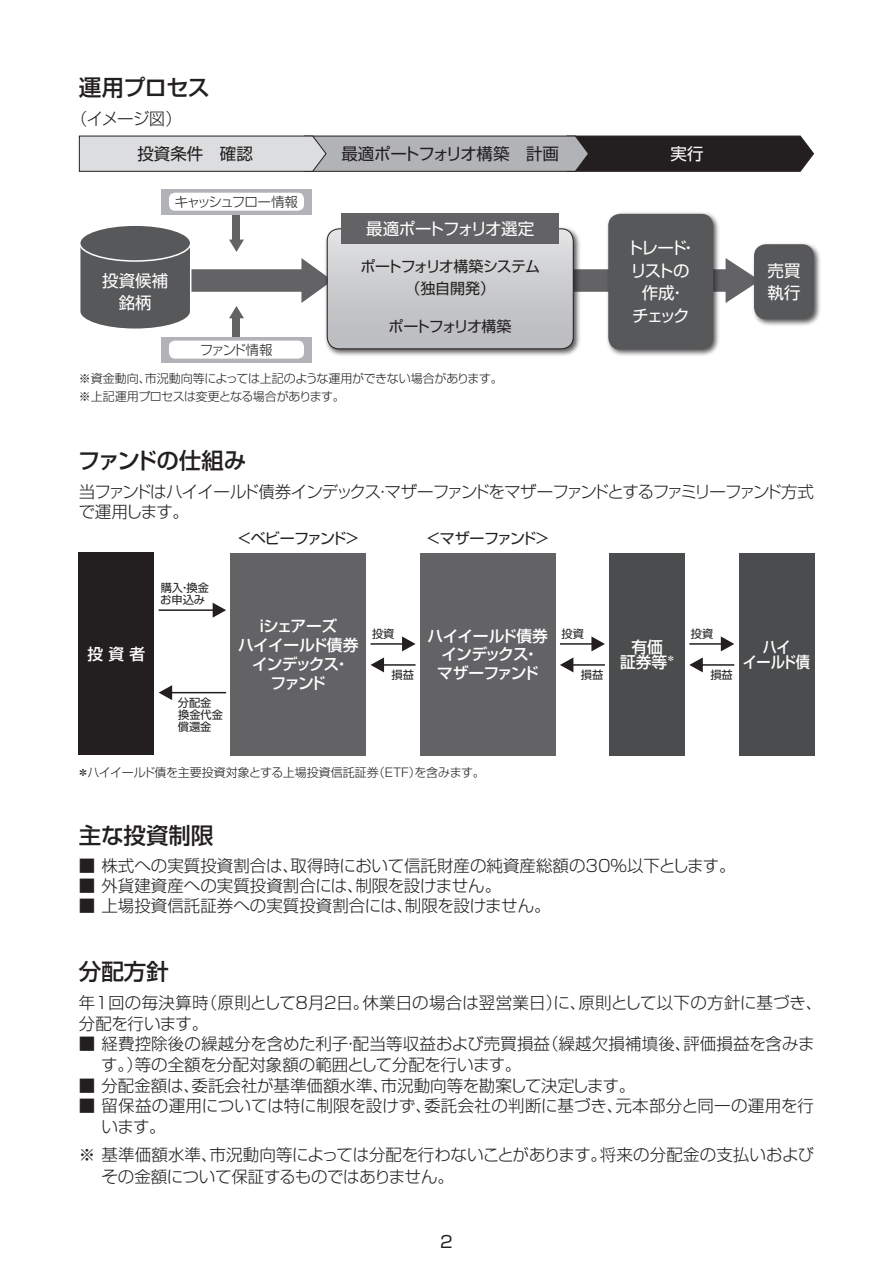
<style>
.page{position:relative;width:893px;height:1263px;background:#fff}
.page>*{position:absolute;margin:0;border:0;box-sizing:border-box;transform-origin:0 0}
.t1{font:500 22.5px "Shin Go Pr 5";letter-spacing:-.005em;color:#231f20}
.t2{font:500 22.5px "Shin Go Pr 5";letter-spacing:-.035em;color:#231f20}
.t3{font:300 16.5px/21px "Shin Go Pr 5";color:#231f20}
.t4{font:300 16.5px/20.2px "Shin Go Pr 5";letter-spacing:-.07em;color:#231f20}
.t5{font:16.5px/22.5px "Shin Go Pr 5";letter-spacing:-.04em;color:#fff;text-align:center}
.t6{font:16.5px "Shin Go Pr 5";letter-spacing:-.02em;color:#231f20}
.t7{font:16.5px/22.5px "Shin Go Pr 5";letter-spacing:-.12em;color:#fff;text-align:center}
.t8{font:500 15.75px/18.8px "Shin Go Pr 5";letter-spacing:-.04em;color:#fff;text-align:center}
.t9{font:500 15.75px/18.8px "Shin Go Pr 5";letter-spacing:-.06em;color:#fff;text-align:center}
.t10{font:500 15.75px/15.8px "Shin Go Pr 5";letter-spacing:-.04em;color:#fff;text-align:center;scale:.9 1}
.t11{font:15px/22.5px "Shin Go Pr 5";letter-spacing:-.055em;color:#231f20;text-align:center}
.t12{font:15px "Shin Go Pr 5";letter-spacing:-.1em;color:#231f20}
.t13{font:15px "Shin Go Pr 5";letter-spacing:-.095em;color:#231f20}
.t14{font:15px "Shin Go Pr 5";letter-spacing:-.085em;color:#231f20}
.t15{font:300 13.5px "Shin Go Pr 5";letter-spacing:-.12em;color:#231f20}
.t16{font:300 12px/18px "Shin Go Pr 5";letter-spacing:-.02em;color:#231f20}
.t17{font:300 12px "Shin Go Pr 5";color:#231f20}
.t18{font:11.25px/12px "Shin Go Pr 5";color:#231f20}
</style>
<div class="page">
<div style="left:324px;top:226px;width:257px;height:131px;background:#231f20;opacity:.75"></div>
<div style="left:233px;top:214px;width:7px;height:30px;background:#636366"></div>
<div style="left:341px;top:214px;width:218px;height:30px;background:#636366"></div>
<div style="left:161px;top:337px;width:150px;height:25px;background:#b2b3b7"></div>
<div style="left:169px;top:341px;width:135px;height:18px;background:#fff;border-radius:6px"></div>
<div style="left:161px;top:189px;width:150px;height:25px;background:#b2b3b7"></div>
<div style="left:169px;top:193px;width:135px;height:18px;background:#fff;border-radius:6px"></div>
<svg style="left:80px;top:229px;width:671px;height:120px"></svg>
<div style="left:605px;top:211px;width:116px;height:146px;background:#231f20;opacity:.75"></div>
<div style="left:608px;top:214px;width:105px;height:136px;background:#57585a;border-radius:12px"></div>
<div style="left:751px;top:241px;width:70px;height:85px;background:#231f20;opacity:.75"></div>
<div style="left:754px;top:244px;width:60px;height:75px;background:#57585a;border-radius:12px"></div>
<div style="left:80px;top:225px;width:111px;height:36px;background:#57585a;border-radius:50%"></div>
<div style="left:79px;top:224px;width:112px;height:38px;border:2px solid #fff;border-radius:50%"></div>
<svg style="left:79px;top:135px;width:736px;height:37px;background:#8f8f91"></svg>
<svg style="left:78px;top:552px;width:737px;height:204px"></svg>
<div style="left:79px;top:553px;width:75px;height:202px;background:#231f20"></div>
<div style="left:610px;top:553px;width:75px;height:203px;background:#4b4c4d"></div>
<div style="left:739px;top:553px;width:75px;height:203px;background:#4b4c4d"></div>
<hr style="left:371px;top:643px;width:37px;height:2px;background:#231f20">
<svg style="left:402px;top:636px;width:14px;height:15px"></svg>
<hr style="left:378px;top:664px;width:38px;height:2px;background:#231f20">
<svg style="left:371px;top:657px;width:13px;height:15px"></svg>
<hr style="left:159px;top:609px;width:60px;height:2px;background:#231f20">
<svg style="left:213px;top:603px;width:13px;height:15px"></svg>
<hr style="left:166px;top:692px;width:60px;height:1px;background:#231f20">
<svg style="left:159px;top:685px;width:13px;height:15px"></svg>
<div style="left:231px;top:553px;width:135px;height:203px;background:#636366"></div>
<div style="left:420px;top:553px;width:135px;height:203px;background:#636366"></div>
<hr style="left:560px;top:643px;width:37px;height:2px;background:#231f20">
<svg style="left:591px;top:636px;width:14px;height:15px"></svg>
<hr style="left:567px;top:664px;width:38px;height:2px;background:#231f20">
<svg style="left:560px;top:657px;width:13px;height:15px"></svg>
<hr style="left:689px;top:643px;width:38px;height:2px;background:#231f20">
<svg style="left:721px;top:636px;width:13px;height:15px"></svg>
<hr style="left:697px;top:664px;width:37px;height:2px;background:#231f20">
<svg style="left:689px;top:657px;width:14px;height:15px"></svg>
<h1 class="t1" style="left:79px;top:69px;width:133px">運用プロセス</h1>
<p class="t3" style="left:71px;top:107px;width:113px">（イメージ図）</p>
<p class="t6" style="left:137px;top:140px;width:117px">投資条件　確認</p>
<p class="t6" style="left:341px;top:140px;width:219px">最適ポートフォリオ構築　計画</p>
<p class="t5" style="left:670px;top:141px;width:34px">実行</p>
<p class="t15" style="left:175px;top:191px;width:125px">キャッシュフロー情報</p>
<p class="t5" style="left:102px;top:268px;width:67px">投資候補銘柄</p>
<p class="t15" style="left:200px;top:338px;width:74px">ファンド情報</p>
<p class="t5" style="left:366px;top:216px;width:170px">最適ポートフォリオ選定</p>
<p class="t11" style="left:360px;top:253px;width:181px">ポートフォリオ構築システム（独自開発）</p>
<p class="t12" style="left:389px;top:314px;width:125px">ポートフォリオ構築</p>
<p class="t16" style="left:79px;top:369px;width:425px">※資金動向、市況動向等によっては上記のような運用ができない場合があります。※上記運用プロセスは変更となる場合があります。</p>
<p class="t7" style="left:627px;top:235px;width:71px">トレード・リストの作成・<br>チェック</p>
<p class="t5" style="left:767px;top:258px;width:34px;text-align:left">売買執行</p>
<h1 class="t2" style="left:78px;top:442px;width:170px">ファンドの仕組み</h1>
<p class="t4" style="left:79px;top:480px;width:737px">当ファンドはハイイールド債券インデックス・マザーファンドをマザーファンドとするファミリーファンド方式で運用します。</p>
<p class="t18" style="left:160px;top:581px;width:50px">購入・換金お申込み</p>
<p class="t13" style="left:237px;top:526px;width:124px">＜ベビーファンド＞</p>
<p class="t14" style="left:426px;top:526px;width:125px">＜マザーファンド＞</p>
<p class="t9" style="left:238px;top:615px;width:122px">iシェアーズ<br>ハイイールド債券インデックス・<br>ファンド</p>
<p class="t8" style="left:428px;top:625px;width:122px">ハイイールド債券インデックス・<br>マザーファンド</p>
<p class="t18" style="left:691px;top:627px;width:24px">投資</p>
<p class="t18" style="left:710px;top:668px;width:24px">損益</p>
<p class="t18" style="left:372px;top:627px;width:24px">投資</p>
<p class="t18" style="left:392px;top:668px;width:24px">損益</p>
<p class="t18" style="left:561px;top:627px;width:24px">投資</p>
<p class="t18" style="left:581px;top:668px;width:24px">損益</p>
<p class="t8" style="left:88px;top:643px;width:59px">投 資 者</p>
<p class="t8" style="left:620px;top:637px;width:57px;line-height:15.8px">有価<br>証券等<sup>＊</sup></p>
<p class="t10" style="left:743px;top:637px;width:76px">ハイ<br>イールド債</p>
<p class="t18" style="left:178px;top:696px;width:47px">分配金換金代金償還金</p>
<p class="t17" style="left:77px;top:762px;width:409px">＊ハイイールド債を主要投資対象とする上場投資信託証券（ETF）を含みます。</p>
<h1 class="t1" style="left:79px;top:817px;width:136px">主な投資制限</h1>
<p class="t3" style="left:79px;top:853px;width:658px">■ 株式への実質投資割合は、取得時において信託財産の純資産総額の30％以下とします。</p>
<p class="t3" style="left:79px;top:874px;width:424px">■ 外貨建資産への実質投資割合には、制限を設けません。</p>
<p class="t3" style="left:79px;top:894px;width:473px">■ 上場投資信託証券への実質投資割合には、制限を設けません。</p>
<h1 class="t1" style="left:79px;top:953px;width:91px">分配方針</h1>
<p class="t3" style="left:79px;top:991px;width:745px">年１回の毎決算時（原則として８月２日。休業日の場合は翌営業日）に、原則として以下の方針に基づき、分配を行います。</p>
<p class="t3" style="left:101px;top:1032px;width:715px;text-indent:-22px">■ 経費控除後の繰越分を含めた利子・配当等収益および売買損益（繰越欠損補填後、評価損益を含みます。）等の全額を分配対象額の範囲として分配を行います。</p>
<p class="t3" style="left:79px;top:1073px;width:558px">■ 分配金額は、委託会社が基準価額水準、市況動向等を勘案して決定します。</p>
<p class="t3" style="left:101px;top:1094px;width:714px;text-indent:-23px">■ 留保益の運用については特に制限を設けず、委託会社の判断に基づき、元本部分と同一の運用を行います。</p>
<p class="t3" style="left:101px;top:1143px;width:714px;text-indent:-23px">※ 基準価額水準、市況動向等によっては分配を行わないことがあります。将来の分配金の支払いおよびその金額について保証するものではありません。</p>
<p class="t6" style="left:440px;top:1228px;width:14px">2</p>
</div>
